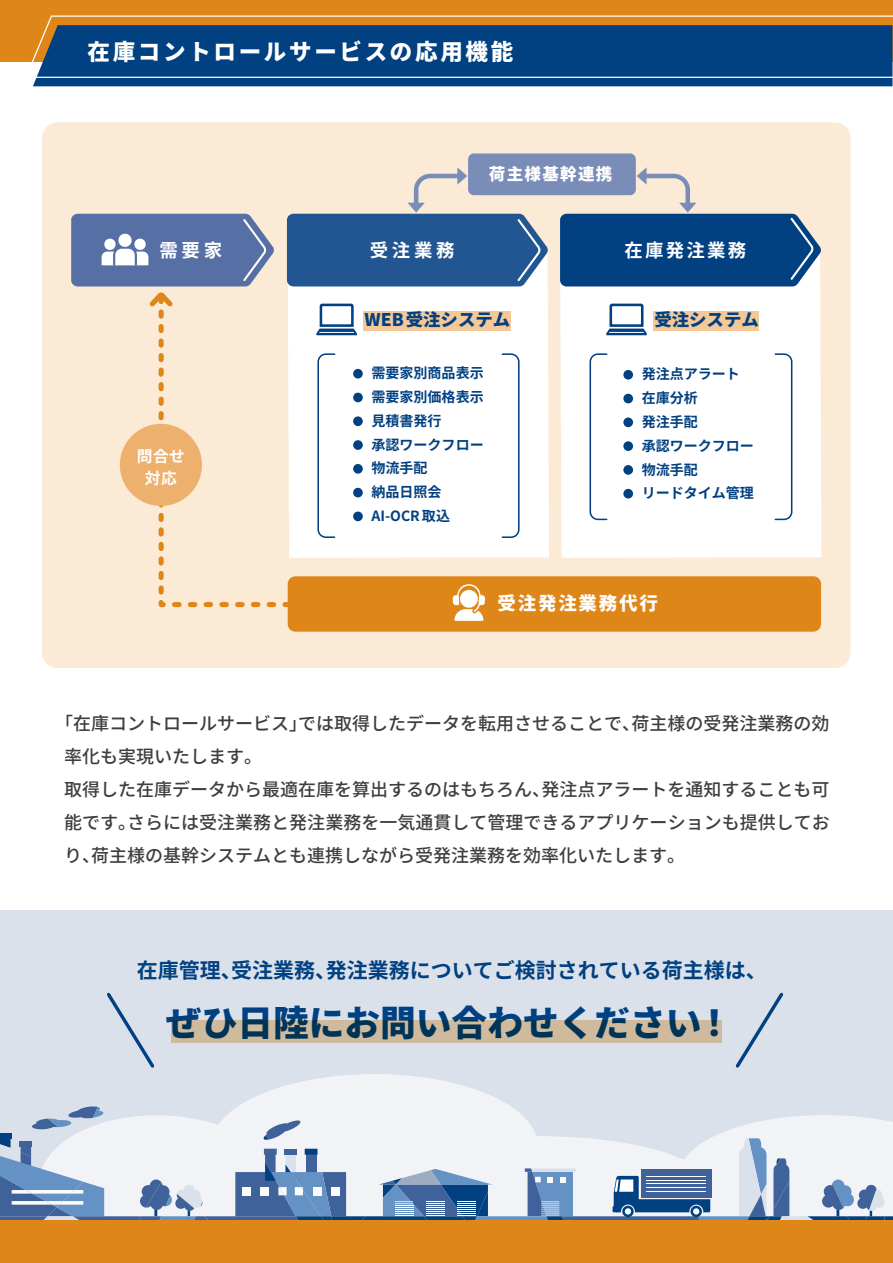
<style>
.page{position:relative;width:893px;height:1263px;background:#fff}
.page>*{position:absolute;margin:0;border:0;box-sizing:border-box;transform-origin:0 0}
.t1{font:900 35.7px "Noto Sans JP";color:#014081}
.t2{font:900 22.5px "Noto Sans JP";letter-spacing:.12em;color:#fff}
.t3{font:700 21px "Noto Sans JP";color:#014081}
.t4{font:700 18.45px "Noto Sans JP";letter-spacing:.16em;color:#fff}
.t5{font:900 18.45px "Noto Sans JP";letter-spacing:.1em;color:#fff}
.t6{font:500 18px/33px "Noto Sans JP";color:#3e3e3f}
.t7{font:900 17.4px "Noto Sans JP";color:#014081}
.t8{font:900 16.5px "Noto Sans JP";letter-spacing:.08em;color:#fff}
.t9{font:700 15.75px/21.9px "Noto Sans JP";color:#fff;text-align:center}
.t10{font:700 14.1px/23.9px "Noto Sans JP";color:#014081}
</style>
<div class="page">
<div style="left:0;top:0;width:892px;height:61px;background:#df8619"></div>
<div style="left:33px;top:79px;width:859px;height:7px;background:#014081"></div>
<svg style="left:24px;top:15px;width:868px;height:64px;background:#2e5376"></svg>
<div style="left:0;top:910px;width:893px;height:342px;background:#dae1ea"></div>
<svg style="left:239px;top:1074px;width:271px;height:32px;fill:#f1f3f7"></svg>
<div style="left:0;top:1220px;width:893px;height:43px;background:#df8619"></div>
<svg style="left:0;top:1106px;width:893px;height:114px"></svg>
<div style="left:641px;top:1169px;width:71px;height:28px;background:#40629a"></div>
<hr style="left:647px;top:1179px;width:59px;height:1px;background:#fff">
<hr style="left:647px;top:1183px;width:59px;height:1px;background:#fff">
<hr style="left:647px;top:1187px;width:59px;height:1px;background:#fff">
<hr style="left:647px;top:1191px;width:59px;height:1px;background:#fff">
<hr style="left:647px;top:1176px;width:59px;height:1px;background:#fff">
<div style="left:42px;top:122px;width:808px;height:546px;background:#faead6;border-radius:15px"></div>
<div style="left:288px;top:286px;width:261px;height:272px;background:#fff"></div>
<div style="left:468px;top:153px;width:168px;height:42px;background:#7a8db9;border-radius:6px"></div>
<div style="left:364px;top:312px;width:147px;height:19px;background:#f4c897"></div>
<svg style="left:316px;top:304px;width:41px;height:31px"></svg>
<div style="left:322px;top:306px;width:29px;height:18px;background:#fff"></div>
<hr style="left:320px;top:332px;width:34px;height:1px;background:#fff">
<div style="left:353px;top:369px;width:10px;height:9px;background:#014081;border-radius:50%"></div>
<div style="left:353px;top:393px;width:10px;height:9px;background:#014081;border-radius:50%"></div>
<div style="left:353px;top:416px;width:10px;height:10px;background:#014081;border-radius:50%"></div>
<div style="left:353px;top:440px;width:10px;height:10px;background:#014081;border-radius:50%"></div>
<div style="left:353px;top:464px;width:10px;height:10px;background:#014081;border-radius:50%"></div>
<div style="left:353px;top:488px;width:10px;height:9px;background:#014081;border-radius:50%"></div>
<div style="left:353px;top:512px;width:10px;height:9px;background:#014081;border-radius:50%"></div>
<svg style="left:317px;top:353px;width:19px;height:186px;background:#e7edf3"></svg>
<svg style="left:501px;top:353px;width:19px;height:186px;background:#e7edf3"></svg>
<div style="left:560px;top:286px;width:261px;height:272px;background:#fff"></div>
<div style="left:654px;top:312px;width:105px;height:19px;background:#f4c897"></div>
<svg style="left:606px;top:304px;width:41px;height:31px"></svg>
<div style="left:612px;top:306px;width:29px;height:18px;background:#fff"></div>
<hr style="left:609px;top:332px;width:34px;height:1px;background:#fff">
<div style="left:623px;top:370px;width:10px;height:10px;background:#014081;border-radius:50%"></div>
<div style="left:623px;top:394px;width:10px;height:9px;background:#014081;border-radius:50%"></div>
<div style="left:623px;top:417px;width:10px;height:10px;background:#014081;border-radius:50%"></div>
<div style="left:623px;top:441px;width:10px;height:10px;background:#014081;border-radius:50%"></div>
<div style="left:623px;top:465px;width:10px;height:10px;background:#014081;border-radius:50%"></div>
<div style="left:623px;top:489px;width:10px;height:9px;background:#014081;border-radius:50%"></div>
<svg style="left:589px;top:353px;width:19px;height:168px;background:#e7edf3"></svg>
<svg style="left:774px;top:353px;width:19px;height:168px;background:#e7edf3"></svg>
<div style="left:288px;top:576px;width:533px;height:56px;background:#df8619;border-radius:8px"></div>
<svg style="left:453px;top:584px;width:32px;height:37px"></svg>
<svg style="left:71px;top:214px;width:203px;height:394px"></svg>
<div style="left:120px;top:424px;width:82px;height:82px;background:#edb16d;border-radius:50%"></div>
<svg style="left:287px;top:167px;width:261px;height:119px"></svg>
<svg style="left:560px;top:167px;width:261px;height:119px"></svg>
<svg style="left:107px;top:992px;width:48px;height:76px"></svg>
<svg style="left:735px;top:992px;width:49px;height:76px"></svg>
<div style="left:171px;top:1020px;width:551px;height:22px;background:#d0ba9e"></div>
<p class="t2" style="left:88px;top:39px;width:427px">在庫コントロールサービスの応用機能</p>
<p class="t8" style="left:489px;top:165px;width:125px">荷主様基幹連携</p>
<p class="t4" style="left:160px;top:240px;width:64px">需要家</p>
<p class="t4" style="left:370px;top:240px;width:86px">受注業務</p>
<p class="t9" style="left:137px;top:445px;width:49px">問合せ対応</p>
<p class="t7" style="left:364px;top:310px;width:147px">WEB受注システム</p>
<p class="t10" style="left:371px;top:361px;width:114px">需要家別商品表示需要家別価格表示見積書発行<br>承認ワークフロー物流手配<br>納品日照会<br>AI-OCR取込</p>
<p class="t4" style="left:625px;top:240px;width:123px">在庫発注業務</p>
<p class="t7" style="left:654px;top:310px;width:106px">受注システム</p>
<p class="t10" style="left:642px;top:363px;width:114px">発注点アラート在庫分析<br>発注手配<br>承認ワークフロー物流手配<br>リードタイム管理</p>
<p class="t5" style="left:498px;top:593px;width:162px">受注発注業務代行</p>
<p class="t6" style="left:64px;top:707px;width:767px;text-indent:-9px">「在庫コントロールサービス」では取得したデータを転用させることで、荷主様の受発注業務の効率化も実現いたします。<br>取得した在庫データから最適在庫を算出するのはもちろん、発注点アラートを通知することも可能です。さらには受注業務と発注業務を一気通貫して管理できるアプリケーションも提供しており、荷主様の基幹システムとも連携しながら受発注業務を効率化いたします。</p>
<p class="t3" style="left:137px;top:958px;width:632px">在庫管理、受注業務、発注業務についてご検討されている荷主様は、</p>
<h1 class="t1" style="left:166px;top:1002px;width:568px">ぜひ日陸にお問い合わせください！</h1>
</div>
